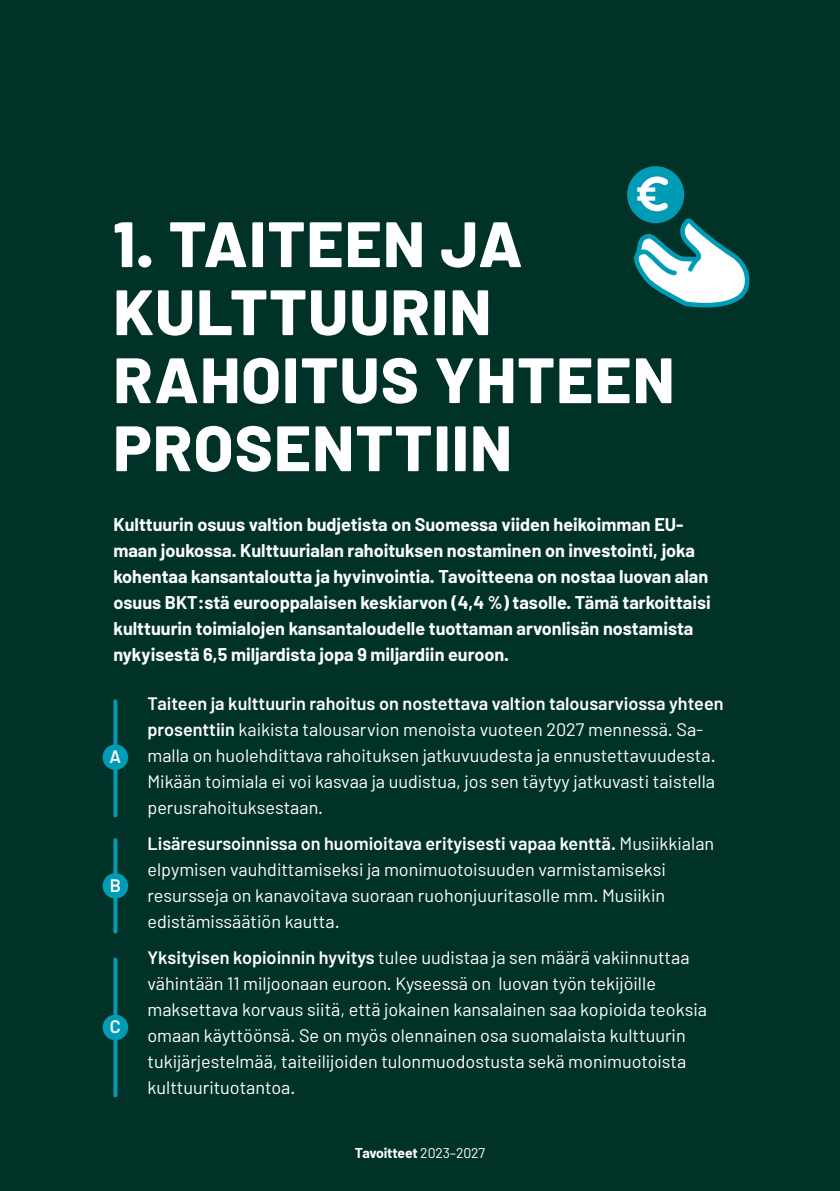
<style>
.page{position:relative;width:840px;height:1191px;background:#fff}
.page>*{position:absolute;margin:0;border:0;box-sizing:border-box;transform-origin:0 0}
.väliotsikko{font:800 64px/68px "Barlow";letter-spacing:.02em;color:#fff}
.leipateksti{font:18px/26px "Barlow";color:#fff}
.leipateksti_ingressi{font:700 18px/26px "Barlow";color:#fff}
.t1{font:600 18px "Barlow";color:#fff}
.t2{font:700 14px "Barlow";letter-spacing:-.015em;color:#fff}
.s1{font-weight:600}
.s2{font-weight:400}
</style>
<div class="page">
<div style="left:0;top:0;width:839px;height:1191px;background:#003228"></div>
<svg style="left:626px;top:166px;width:57px;height:57px"></svg>
<svg style="left:632px;top:173px;width:118px;height:135px"></svg>
<svg style="left:113px;top:701px;width:4px;height:114px"></svg>
<svg style="left:113px;top:959px;width:4px;height:136px"></svg>
<svg style="left:113px;top:840px;width:4px;height:91px"></svg>
<div style="left:103px;top:744px;width:25px;height:26px;background:#009cb6;border-radius:50%"></div>
<div style="left:103px;top:873px;width:25px;height:25px;background:#009cb6;border-radius:50%"></div>
<div style="left:103px;top:1014px;width:25px;height:26px;background:#009cb6;border-radius:50%"></div>
<p class="väliotsikko" style="left:113px;top:210px;width:562px">1. TAITEEN JA<br>KULTTUURIN<br>RAHOITUS YHTEEN<br>PROSENTTIIN</p>
<p class="leipateksti_ingressi" style="left:113px;top:511px;width:598px">Kulttuurin osuus valtion budjetista on Suomessa viiden heikoimman EU&shy;maan joukossa. Kulttuurialan rahoituksen nostaminen on investointi, joka kohentaa kansantaloutta ja hyvinvointia. Tavoitteena on nostaa luovan alan osuus BKT:stä eurooppalaisen keskiarvon (4,4 %) tasolle. Tämä tarkoittaisi kulttuurin toimialojen kansantaloudelle tuottaman arvonlisän nostamista nykyisestä 6,5 miljardista jopa 9 miljardiin euroon.</p>
<p class="leipateksti" style="left:147px;top:690px;width:577px"><span class="s1">Taiteen ja kulttuurin rahoitus on nostettava valtion talousarviossa yhteen prosenttiin</span> kaikista talousarvion menoista vuoteen 2027 mennessä. Sa&shy;malla on huolehdittava rahoituksen jatkuvuudesta ja ennustettavuudesta.<br>Mikään toimiala ei voi kasvaa ja uudistua, jos sen täytyy jatkuvasti taistella perusrahoituksestaan.</p>
<p class="leipateksti" style="left:147px;top:830px;width:568px"><span class="s1">Lisäresursoinnissa on huomioitava erityisesti vapaa kenttä.</span> Musiikkialan elpymisen vauhdittamiseksi ja monimuotoisuuden varmistamiseksi resursseja on kanavoitava suoraan ruohonjuuritasolle mm. Musiikin edistämissäätiön kautta.</p>
<p class="leipateksti" style="left:147px;top:944px;width:560px"><span class="s1">Yksityisen kopioinnin hyvitys</span> tulee uudistaa ja sen määrä vakiinnuttaa vähintään 11 miljoonaan euroon. Kyseessä on luovan työn tekijöille maksettava korvaus siitä, että jokainen kansalainen saa kopioida teoksia omaan käyttöönsä. Se on myös olennainen osa suomalaista kulttuurin tukijärjestelmää, taiteilijoiden tulonmuodostusta sekä monimuotoista kulttuurituotantoa.</p>
<p class="t1" style="left:109px;top:745px;width:13px">A</p>
<p class="t1" style="left:110px;top:874px;width:13px">B</p>
<p class="t1" style="left:110px;top:1015px;width:12px">C</p>
<p class="t2" style="left:354px;top:1144px;width:132px">Tavoitteet <span class="s2">2023–2027</span></p>
</div>
